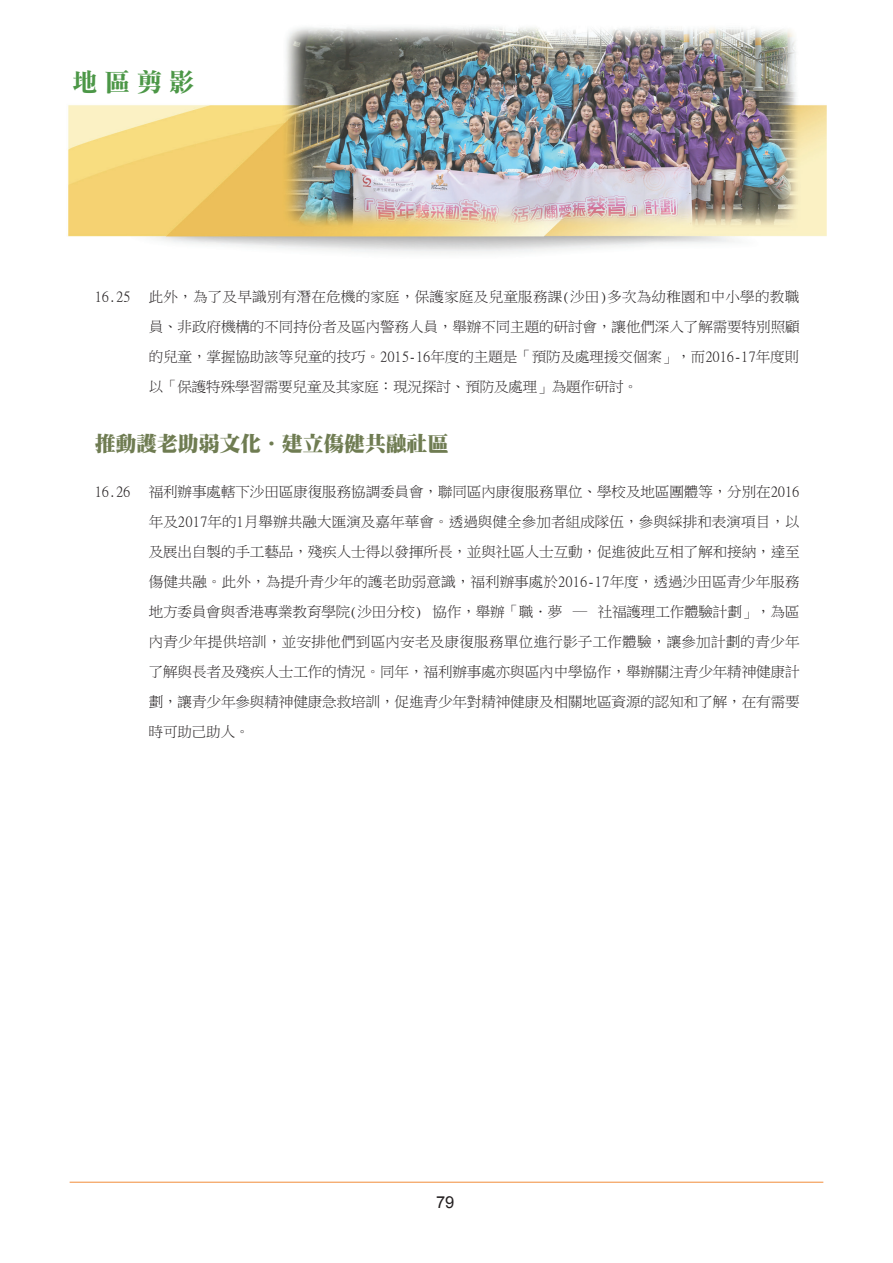
<style>
.page{position:relative;width:893px;height:1263px;background:#fff}
.page>*{position:absolute;margin:0;border:0;box-sizing:border-box;transform-origin:0 0}
.t1{font:25.5px "DF Li Song Bd HK BF";color:#4c9747}
.t2{font:21px "DF Ming UB HK BF";letter-spacing:-.01em;color:#6f7c52}
.t3{font:16.5px "Arial";color:#231f20}
.t4{font:14.25px/30px "Ming Lt HKSCS UNI H";letter-spacing:-.005em;color:#231f20;text-align:justify}
</style>
<div class="page">
<img style="left:68px;top:27px;width:759px;height:227px">
<hr style="left:70px;top:1182px;width:753px;height:1px;background:#f18c3a">
<h1 class="t1" style="left:72px;top:69px;width:124px">地區剪影</h1>
<p class="t4" style="left:95px;top:281px;width:37px">16.25</p>
<p class="t4" style="left:149px;top:281px;width:652px">此外，為了及早識別有潛在危機的家庭，保護家庭及兒童服務課(沙田)多次為幼稚園和中小學的教職員、非政府機構的不同持份者及區內警務人員，舉辦不同主題的研討會，讓他們深入了解需要特別照顧的兒童，掌握協助該等兒童的技巧。2015-16年度的主題是「預防及處理援交個案」，而2016-17年度則以「保護特殊學習需要兒童及其家庭：現況探討、預防及處理」為題作研討。</p>
<p class="t2" style="left:95px;top:432px;width:355px">推動護老助弱文化．建立傷健共融社區</p>
<p class="t4" style="left:95px;top:476px;width:37px">16.26</p>
<p class="t4" style="left:149px;top:476px;width:652px">福利辦事處轄下沙田區康復服務協調委員會，聯同區內康復服務單位、學校及地區團體等，分別在2016年及2017年的1月舉辦共融大匯演及嘉年華會。透過與健全參加者組成隊伍，參與綵排和表演項目，以及展出自製的手工藝品，殘疾人士得以發揮所長，並與社區人士互動，促進彼此互相了解和接納，達至傷健共融。此外，為提升青少年的護老助弱意識，福利辦事處於2016-17年度，透過沙田區青少年服務地方委員會與香港專業教育學院(沙田分校) 協作，舉辦「職．夢 ─ 社福護理工作體驗計劃」，為區內青少年提供培訓，並安排他們到區內安老及康復服務單位進行影子工作體驗，讓參加計劃的青少年了解與長者及殘疾人士工作的情況。同年，福利辦事處亦與區內中學協作，舉辦關注青少年精神健康計劃，讓青少年參與精神健康急救培訓，促進青少年對精神健康及相關地區資源的認知和了解，在有需要時可助己助人。</p>
<p class="t3" style="left:436px;top:1192px;width:20px">79</p>
</div>
